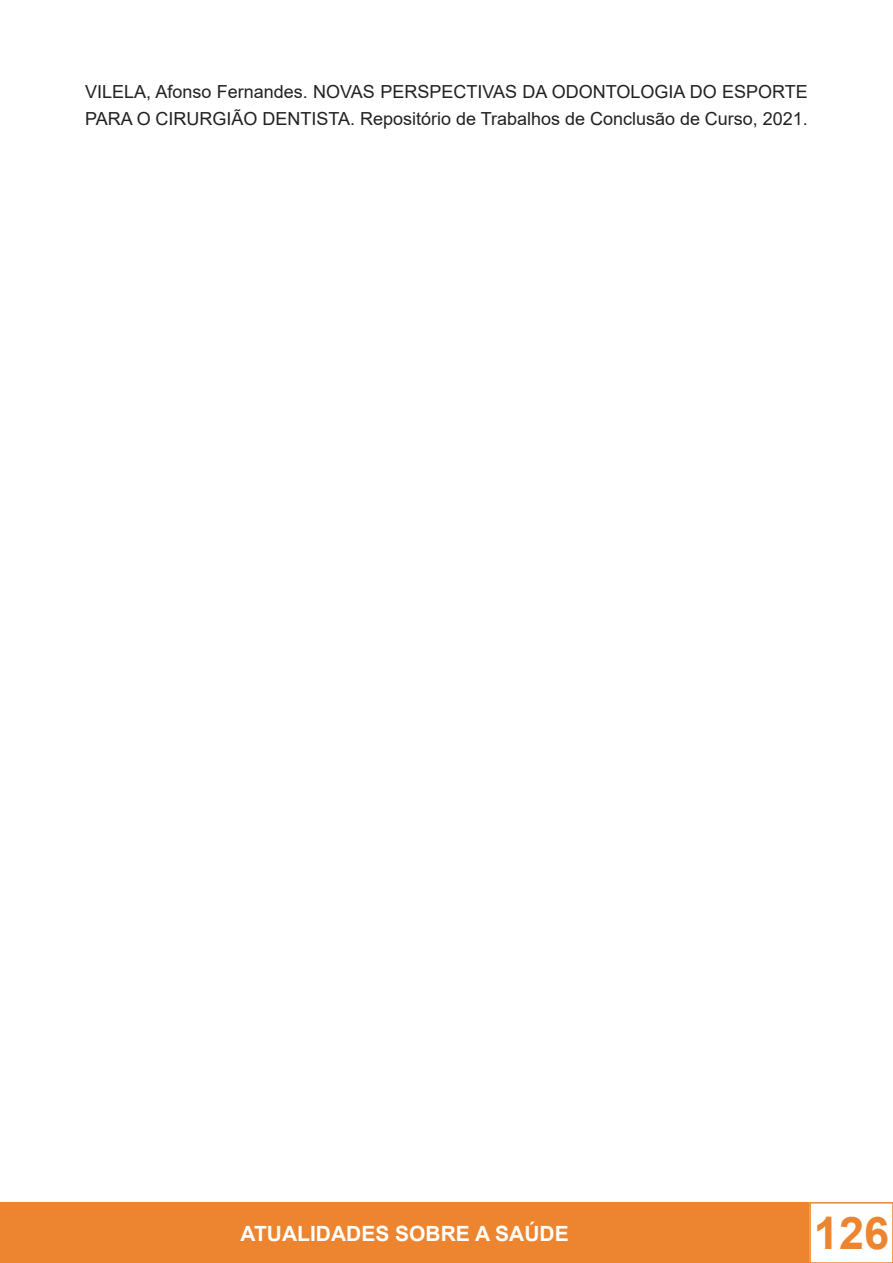
<style>
.page{position:relative;width:893px;height:1263px;background:#fff}
.page>*{position:absolute;margin:0;border:0;box-sizing:border-box;transform-origin:0 0}
.t1{font:700 45px "Arial";color:#ed8430}
.t2{font:700 21px "Arial";color:#fff}
.t3{font:18px/27px "Arial";color:#222}
</style>
<div class="page">
<div style="left:1px;top:1203px;width:807px;height:60px;background:#ed8430"></div>
<div style="left:0;top:1202px;width:809px;height:61px;border:2px solid #ed8430"></div>
<div style="left:809px;top:1202px;width:84px;height:61px;border:2px solid #ed8430"></div>
<p class="t3" style="left:85px;top:78px;width:724px">VILELA, Afonso Fernandes. NOVAS PERSPECTIVAS DA ODONTOLOGIA DO ESPORTE<br>PARA O CIRURGIÃO DENTISTA. Repositório de Trabalhos de Conclusão de Curso, 2021.</p>
<p class="t2" style="left:241px;top:1218px;width:330px">ATUALIDADES SOBRE A SAÚDE</p>
<h1 class="t1" style="left:814px;top:1202px;width:77px">126</h1>
</div>
